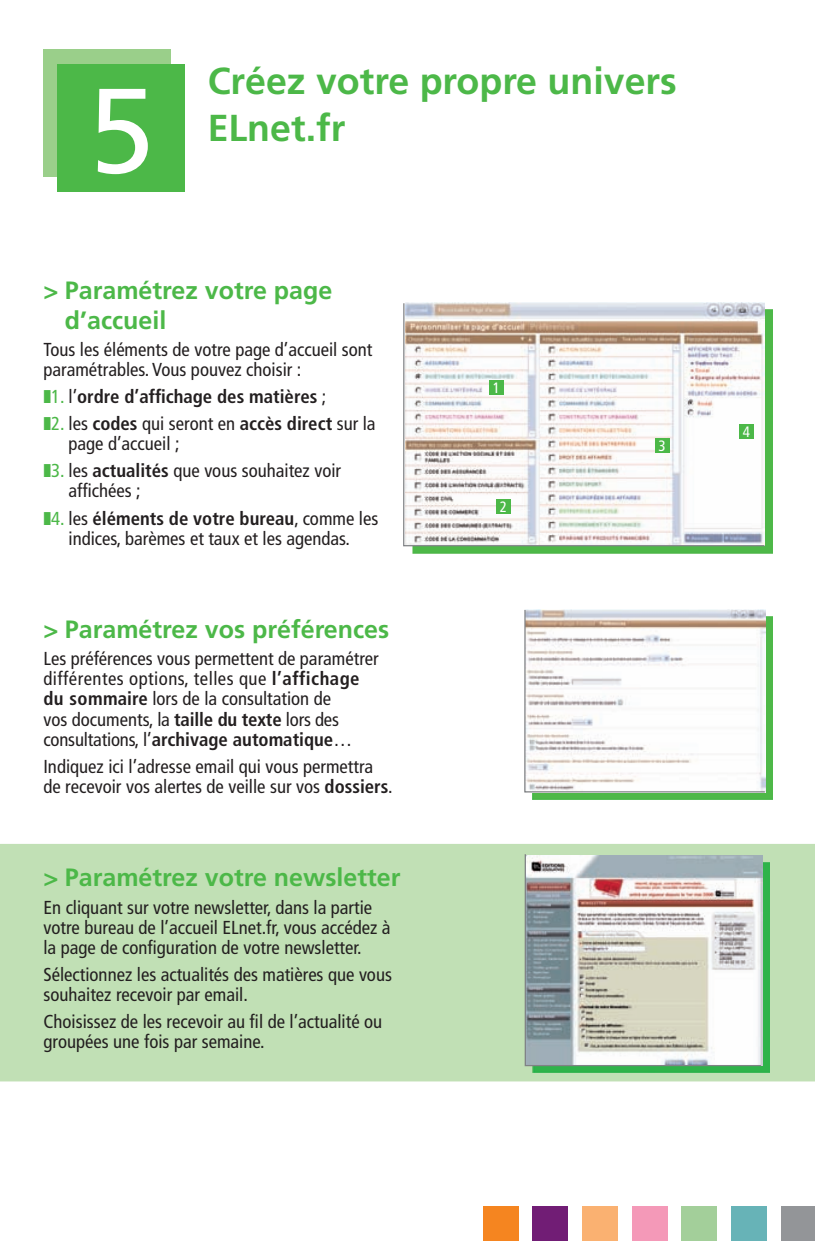
<style>
.page{position:relative;width:815px;height:1241px;background:#fff}
.page>*{position:absolute;margin:0;border:0;box-sizing:border-box;transform-origin:0 0}
.t1{font:120px "Frutiger";color:#fff}
.t2{font:700 37.5px/47.5px "Frutiger";color:#4cb848}
.t3{font:700 25px/30px "Frutiger";color:#4cb848}
.t4{font:condensed 18.75px/20px "Frutiger";color:#231f20}
.t5{font:700 condensed 18.75px/27px "Frutiger";color:#231f20}
.t6{font:condensed 15px "Frutiger";color:#fff}
.s1{color:#4cb848}
.s2{font-weight:400;color:#4cb848}
.s3{font-weight:400}
.s4{font-weight:700}
</style>
<div class="page">
<div style="left:0;top:844px;width:815px;height:237px;background:#c1e0b5"></div>
<div style="left:43px;top:50px;width:128px;height:127px;background:#9acf8a"></div>
<div style="left:58px;top:64px;width:127px;height:127px;background:#4cb848"></div>
<img style="left:766px;top:616px;width:6px;height:183px">
<img style="left:532px;top:862px;width:237px;height:210px">
<svg style="left:402px;top:302px;width:364px;height:764px"></svg>
<div style="left:780px;top:1205px;width:35px;height:35px;background:#939598"></div>
<div style="left:731px;top:1205px;width:35px;height:35px;background:#67b3b7"></div>
<div style="left:681px;top:1205px;width:36px;height:35px;background:#a3cf9a"></div>
<div style="left:632px;top:1205px;width:35px;height:35px;background:#f499b8"></div>
<div style="left:582px;top:1205px;width:35px;height:35px;background:#fab171"></div>
<div style="left:532px;top:1205px;width:36px;height:35px;background:#711d75"></div>
<div style="left:483px;top:1205px;width:35px;height:35px;background:#f58520"></div>
<h1 class="t1" style="left:88px;top:83px;width:68px">5</h1>
<h2 class="t2" style="left:208px;top:60px;width:470px">Créez votre propre univers<br>ELnet.fr</h2>
<h3 class="t3" style="left:65px;top:277px;width:269px;text-indent:-21px">&gt; Paramétrez votre page d’accueil</h3>
<p class="t4" style="left:43px;top:341px;width:330px">Tous les éléments de votre page d’accueil sont paramétrables. Vous pouvez choisir :</p>
<p class="t5" style="left:43px;top:384px;width:334px"><span class="s1">❚</span><span class="s2">1.</span> <span class="s3">l’</span>ordre d’affichage des matières <span class="s3">;<br></span><span class="s1">❚</span><span class="s2">2.</span> <span class="s3">les</span> codes <span class="s3">qui seront en</span> accès direct <span class="s3">sur la</span></p>
<p class="t4" style="left:43px;top:431px;width:299px;line-height:27px;text-indent:25px">page d’accueil ;<br><span class="s1">❚3.</span> les <span class="s4">actualités</span> que vous souhaitez voir</p>
<p class="t4" style="left:43px;top:479px;width:336px;line-height:27px;text-indent:25px">affichées ;<br><span class="s1">❚4.</span> les <span class="s4">éléments de votre bureau</span>, comme les</p>
<p class="t4" style="left:69px;top:529px;width:283px">indices, barèmes et taux et les agendas.</p>
<h3 class="t3" style="left:43px;top:616px;width:347px">&gt; Paramétrez vos préférences</h3>
<p class="t4" style="left:43px;top:650px;width:337px">Les préférences vous permettent de paramétrer différentes options, telles que <span class="s4">l’affichage du sommaire</span> lors de la consultation de<br>vos documents, la <span class="s4">taille du texte</span> lors des consultations, l’<span class="s4">archivage automatique</span>…</p>
<p class="t4" style="left:43px;top:757px;width:351px">Indiquez ici l’adresse email qui vous permettra de recevoir vos alertes de veille sur vos <span class="s4">dossiers</span>.</p>
<h3 class="t3" style="left:43px;top:864px;width:358px">&gt; Paramétrez votre newsletter</h3>
<p class="t4" style="left:43px;top:898px;width:349px">En cliquant sur votre newsletter, dans la partie votre bureau de l’accueil ELnet.fr, vous accédez à la page de configuration de votre newsletter.</p>
<p class="t4" style="left:43px;top:965px;width:350px">Sélectionnez les actualités des matières que vous souhaitez recevoir par email.</p>
<p class="t4" style="left:43px;top:1012px;width:340px">Choisissez de les recevoir au fil de l’actualité ou groupées une fois par semaine.</p>
<p class="t6" style="left:493px;top:381px;width:9px">1</p>
<p class="t6" style="left:500px;top:500px;width:9px">2</p>
<p class="t6" style="left:658px;top:439px;width:9px">3</p>
<p class="t6" style="left:742px;top:425px;width:9px">4</p>
</div>
